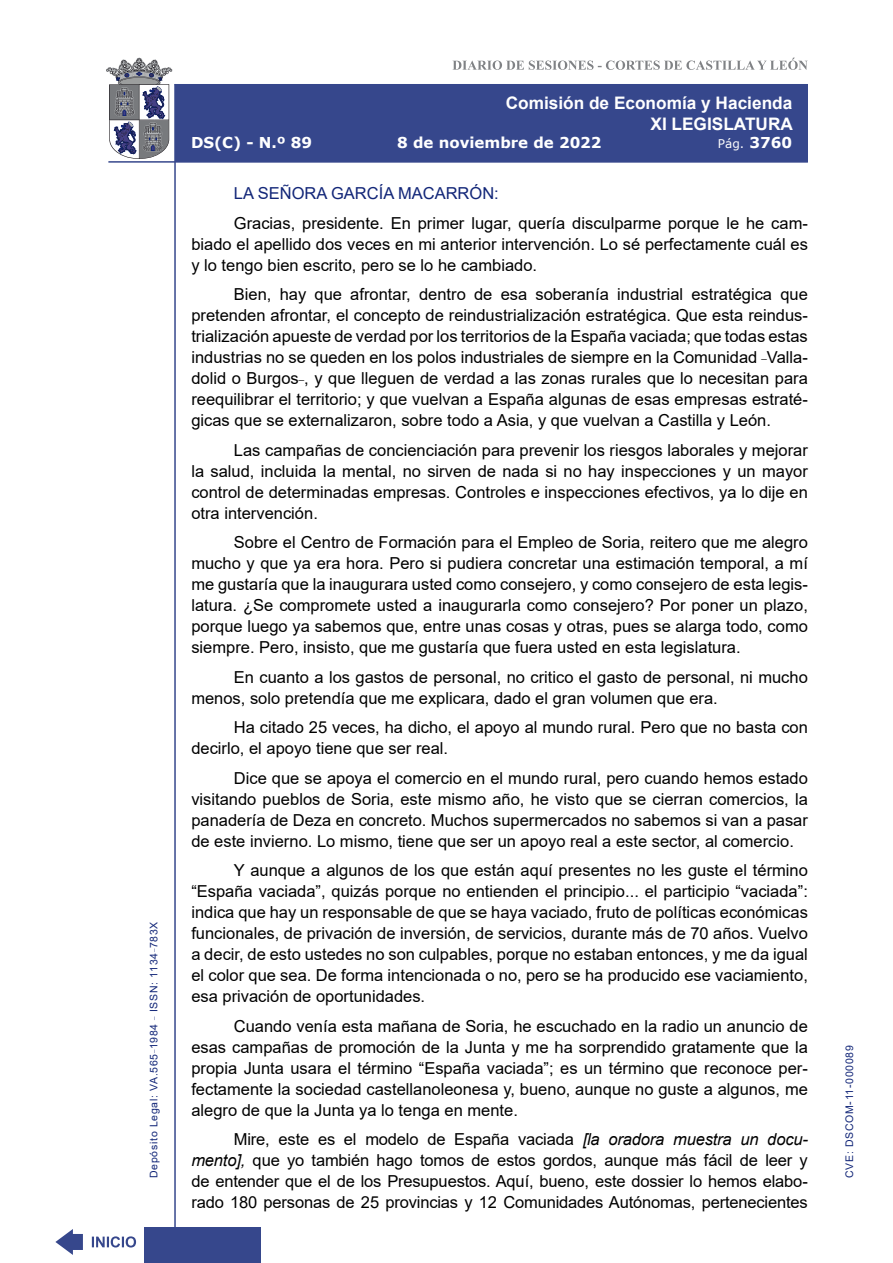
<style>
.page{position:relative;width:893px;height:1263px;background:#fff}
.page>*{position:absolute;margin:0;border:0;box-sizing:border-box;transform-origin:0 0}
.t1{font:700 17.25px/20.7px "Arial";color:#fff;text-align:right}
.t2{font:16.5px/21px "Arial";color:#000;text-align:justify}
.Orador{font:16.5px "Arial";color:#122678}
.t3{font:700 15px "Verdana";color:#fff}
.t4{font:12px "Verdana";color:#fff}
.t5{font:10.5px "Arial";letter-spacing:.065em;color:#122678}
.s1{font-weight:700;font-size:15px}
.s2{font-style:italic}
</style>
<div class="page">
<svg style="left:452px;top:58px;width:356px;height:12px"></svg>
<hr style="left:174px;top:84px;width:2px;height:1179px;background:#36478c">
<div style="left:144px;top:1227px;width:117px;height:36px;background:#36478c"></div>
<div style="left:175px;top:84px;width:633px;height:78px;background:#36478c"></div>
<hr style="left:108px;top:161px;width:700px;height:2px;background:#36478c">
<svg style="left:92px;top:1236px;width:44px;height:11px"></svg>
<svg style="left:55px;top:1229px;width:28px;height:26px"></svg>
<svg style="left:106px;top:58px;width:66px;height:101px"></svg>
<p class="t5" style="left:146px;top:1178px;width:258px;rotate:-90deg">Depósito Legal: VA.565<sup>_</sup>1984 <sup>_</sup> ISSN: 1134<sup>_</sup>783X</p>
<p class="t1" style="left:506px;top:93px;width:289px">Comisión de Economía y Hacienda<br>XI LEGISLATURA</p>
<p class="t3" style="left:191px;top:132px;width:123px">DS(C) - N.º 89</p>
<p class="t3" style="left:397px;top:132px;width:206px">8 de noviembre de 2022</p>
<p class="t4" style="left:718px;top:135px;width:76px">Pág. <span class="s1">3760</span></p>
<p class="Orador" style="left:234px;top:182px;width:266px">LA SEÑORA GARCÍA MACARRÓN:</p>
<p class="t2" style="left:191px;top:212px;width:618px;text-indent:43px">Gracias, presidente. En primer lugar, quería disculparme porque le he cam&shy;biado el apellido dos veces en mi anterior intervención. Lo sé perfectamente cuál es y lo tengo bien escrito, pero se lo he cambiado.</p>
<p class="t2" style="left:191px;top:284px;width:618px;text-indent:43px">Bien, hay que afrontar, dentro de esa soberanía industrial estratégica que pretenden afrontar, el concepto de reindustrialización estratégica. Que esta reindus&shy;trialización apueste de verdad por los territorios de la España vaciada; que todas estas industrias no se queden en los polos industriales de siempre en la Comunidad <sup>_</sup>Valla&shy;dolid o Burgos<sup>_</sup>, y que lleguen de verdad a las zonas rurales que lo necesitan para reequilibrar el territorio; y que vuelvan a España algunas de esas empresas estraté&shy;gicas que se externalizaron, sobre todo a Asia, y que vuelvan a Castilla y León.</p>
<p class="t2" style="left:191px;top:439px;width:618px;text-indent:43px">Las campañas de concienciación para prevenir los riesgos laborales y mejorar la salud, incluida la mental, no sirven de nada si no hay inspecciones y un mayor control de determinadas empresas. Controles e inspecciones efectivos, ya lo dije en otra intervención.</p>
<p class="t2" style="left:191px;top:532px;width:618px;text-indent:43px">Sobre el Centro de Formación para el Empleo de Soria, reitero que me alegro mucho y que ya era hora. Pero si pudiera concretar una estimación temporal, a mí me gustaría que la inaugurara usted como consejero, y como consejero de esta legis&shy;latura. ¿Se compromete usted a inaugurarla como consejero? Por poner un plazo, porque luego ya sabemos que, entre unas cosas y otras, pues se alarga todo, como siempre. Pero, insisto, que me gustaría que fuera usted en esta legislatura.</p>
<p class="t2" style="left:191px;top:666px;width:618px;text-indent:43px">En cuanto a los gastos de personal, no critico el gasto de personal, ni mucho menos, solo pretendía que me explicara, dado el gran volumen que era.</p>
<p class="t2" style="left:191px;top:717px;width:618px;text-indent:43px">Ha citado 25 veces, ha dicho, el apoyo al mundo rural. Pero que no basta con decirlo, el apoyo tiene que ser real.</p>
<p class="t2" style="left:191px;top:767px;width:618px;text-indent:43px">Dice que se apoya el comercio en el mundo rural, pero cuando hemos estado visitando pueblos de Soria, este mismo año, he visto que se cierran comercios, la panadería de Deza en concreto. Muchos supermercados no sabemos si van a pasar de este invierno. Lo mismo, tiene que ser un apoyo real a este sector, al comercio.</p>
<p class="t2" style="left:191px;top:860px;width:618px;text-indent:43px">Y aunque a algunos de los que están aquí presentes no les guste el término “España vaciada”, quizás porque no entienden el principio... el participio “vaciada”: indica que hay un responsable de que se haya vaciado, fruto de políticas económicas funcionales, de privación de inversión, de servicios, durante más de 70 años. Vuelvo a decir, de esto ustedes no son culpables, porque no estaban entonces, y me da igual el color que sea. De forma intencionada o no, pero se ha producido ese vaciamiento, esa privación de oportunidades.</p>
<p class="t2" style="left:191px;top:1015px;width:618px;text-indent:43px">Cuando venía esta mañana de Soria, he escuchado en la radio un anuncio de esas campañas de promoción de la Junta y me ha sorprendido gratamente que la propia Junta usara el término “España vaciada”; es un término que reconoce per&shy;fectamente la sociedad castellanoleonesa y, bueno, aunque no guste a algunos, me alegro de que la Junta ya lo tenga en mente.</p>
<p class="t2" style="left:191px;top:1129px;width:618px;text-indent:43px">Mire, este es el modelo de España vaciada <span class="s2">[la oradora muestra un docu&shy;mento],</span> que yo también hago tomos de estos gordos, aunque más fácil de leer y de entender que el de los Presupuestos. Aquí, bueno, este dossier lo hemos elabo&shy;rado 180 personas de 25 provincias y 12 Comunidades Autónomas, pertenecientes</p>
<p class="t5" style="left:842px;top:1178px;width:134px;rotate:-90deg">CVE: DSCOM-11-000089</p>
</div>
